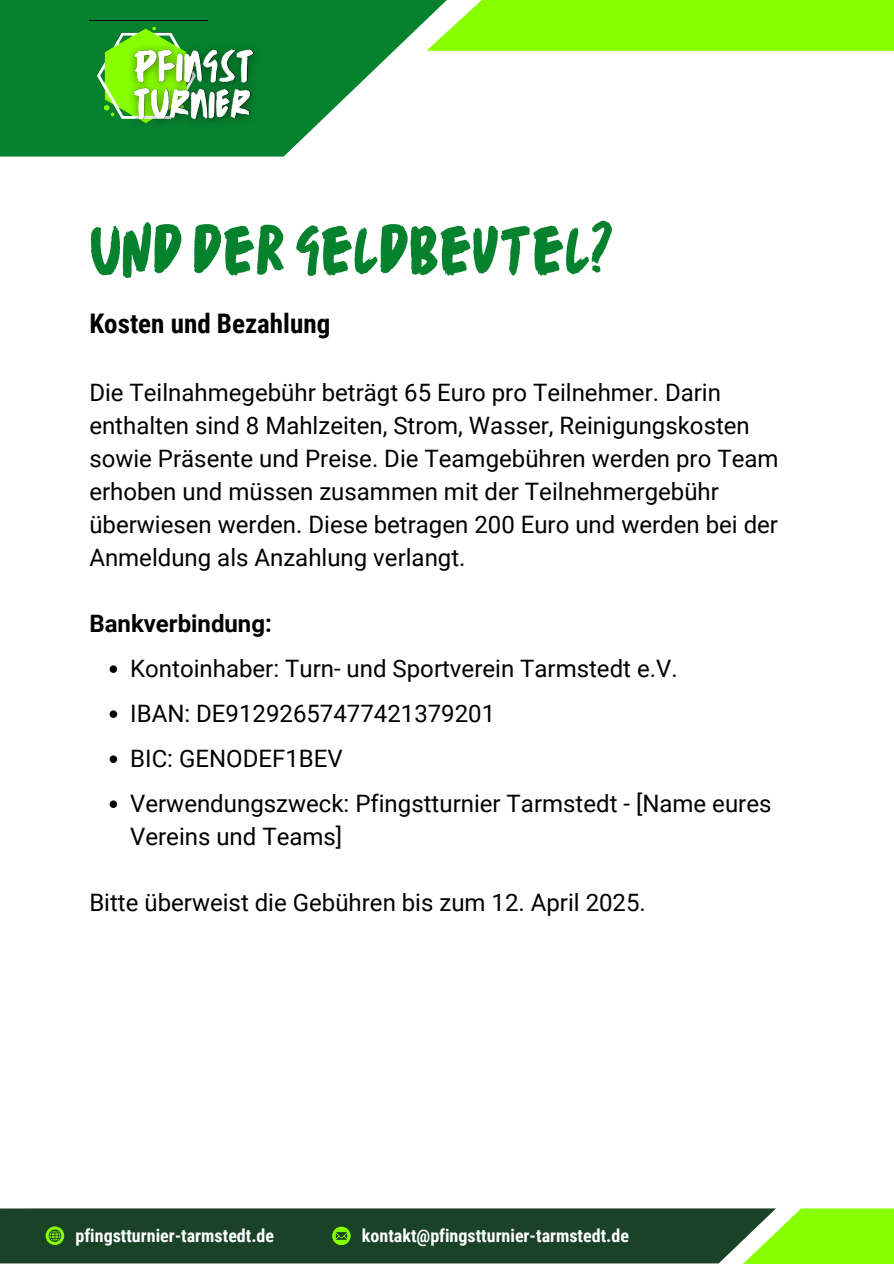
<style>
.page{position:relative;width:894px;height:1264px;background:#fff}
.page>*{position:absolute;margin:0;border:0;box-sizing:border-box;transform-origin:0 0}
.t1{font:64.5px "TC October Regular";color:#06822e}
.t2{font:700 27px "Roboto Condensed";color:#000}
.t3{font:24px/33px "Roboto";color:#000}
.t4{font:700 24px "Roboto";color:#000}
.t5{font:700 18px "Roboto Condensed";color:#fff}
</style>
<div class="page">
<svg style="left:0;top:0;width:426px;height:157px;fill:#06822e"></svg>
<svg style="left:426px;top:0;width:467px;height:51px;background:#8dfd0e"></svg>
<div style="left:738px;top:1208px;width:155px;height:55px;background:#8f0"></div>
<img style="left:89px;top:21px;width:118px;height:115px">
<img style="left:119px;top:34px;width:145px;height:101px">
<div style="left:0;top:1208px;width:775px;height:55px;background:#1a4227"></div>
<svg style="left:110px;top:665px;width:7px;height:8px"></svg>
<svg style="left:110px;top:710px;width:7px;height:8px"></svg>
<svg style="left:110px;top:755px;width:7px;height:8px"></svg>
<svg style="left:110px;top:800px;width:7px;height:8px"></svg>
<p class="t1" style="left:89px;top:202px;width:525px">UND DER GELDBEUTEL?</p>
<h1 class="t2" style="left:89px;top:308px;width:242px">Kosten und Bezahlung</h1>
<h2 class="t3" style="left:89px;top:376px;width:690px">Die Teilnahmegebühr beträgt 65 Euro pro Teilnehmer. Darin enthalten sind 8 Mahlzeiten, Strom, Wasser, Reinigungskosten sowie Präsente und Preise. Die Teamgebühren werden pro Team erhoben und müssen zusammen mit der Teilnehmergebühr überwiesen werden. Diese betragen 200 Euro und werden bei der Anmeldung als Anzahlung verlangt.</h2>
<h4 class="t4" style="left:89px;top:609px;width:184px">Bankverbindung:</h4>
<h3 class="t3" style="left:130px;top:652px;width:549px">Kontoinhaber: Turn- und Sportverein Tarmstedt e.V.</h3>
<p class="t3" style="left:130px;top:697px;width:366px">IBAN: DE91292657477421379201</p>
<p class="t3" style="left:130px;top:742px;width:214px">BIC: GENODEF1BEV</p>
<p class="t3" style="left:130px;top:787px;width:642px">Verwendungszweck: Pfingstturnier Tarmstedt - [Name eures<br>Vereins und Teams]</p>
<p class="t3" style="left:89px;top:886px;width:558px">Bitte überweist die Gebühren bis zum 12. April 2025.</p>
<h4 class="t5" style="left:75px;top:1224px;width:200px">pfingstturnier-tarmstedt.de</h4>
<p class="t5" style="left:362px;top:1224px;width:268px">kontakt@pfingstturnier-tarmstedt.de</p>
</div>
